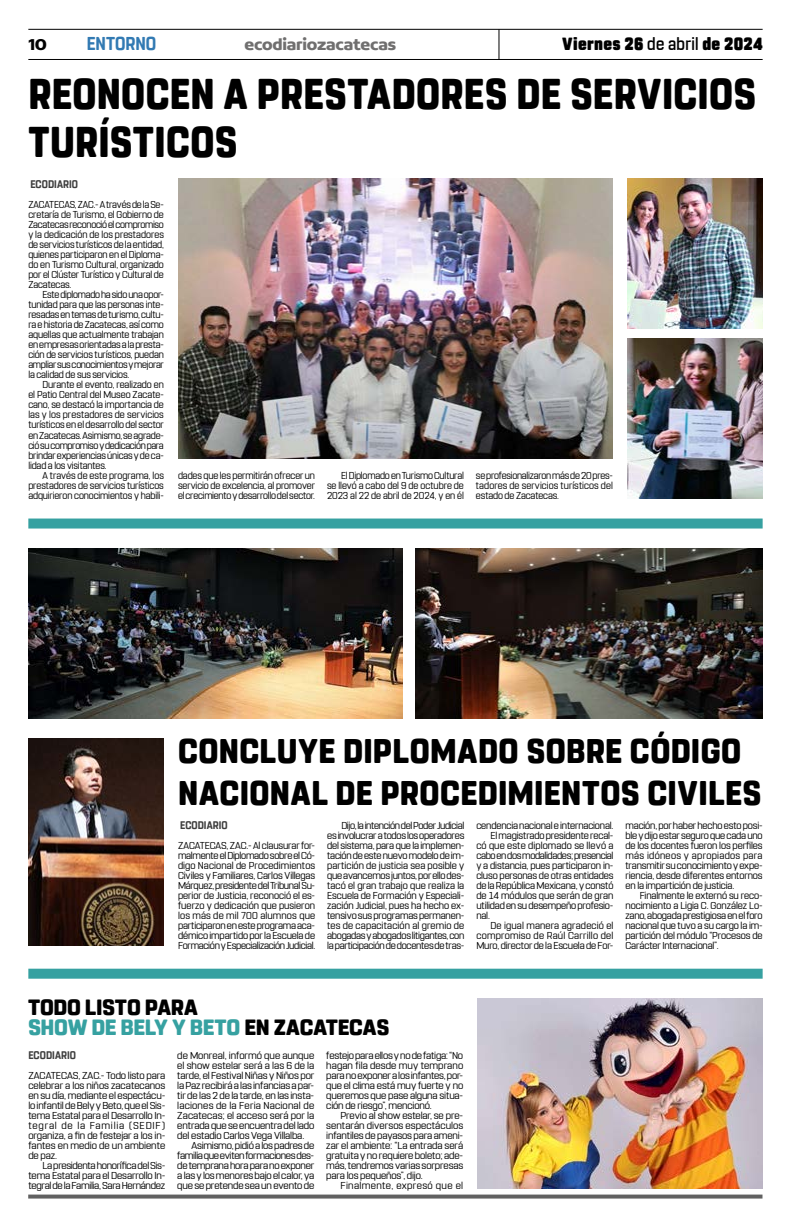
<style>
.page{position:relative;width:791px;height:1225px;background:#fff}
.page>*{position:absolute;margin:0;border:0;box-sizing:border-box;transform-origin:0 0}
._1_2_cabeza_nota_secundaria{font:800 42.9px/48px "Rohn Rounded";letter-spacing:.01em;color:#000;scale:.89 1}
._1_2_cabeza_nota_secundaria-2{font:800 34.1px/42px "Rohn Rounded";letter-spacing:.01em;color:#000;scale:.94 1}
._1_2_cabeza_nota_secundaria-3{font:800 22px "Rohn Rounded";letter-spacing:-.01em;color:#36a1a1}
._1_2_cabeza_nota_secundaria-4{font:800 22px "Rohn Rounded";letter-spacing:-.005em;color:#000}
._3_1_cuerpo_texto{font:700 18.6px "Rohn Rounded";letter-spacing:-.005em;color:#327ab3;scale:.91 1}
._3_1_cuerpo_texto-2{font:900 17.6px "Rohn Rounded";letter-spacing:.02em;color:#000;scale:.91 1}
._3_1_cuerpo_texto-3{font:700 16.9px "Concord";letter-spacing:-.01em;color:#706f6f}
._3_1_cuerpo_texto-4{font:700 16.9px "Concord";color:#000}
._3_0_cuerpo_texto_1er_parrafo{font:700 11px "Rohn Rounded";letter-spacing:.005em;color:#3d3d3d;scale:.91 1}
._3_0_cuerpo_texto_1er_parrafo-2{font:10px/10px "Rohn Rounded";letter-spacing:-.015em;color:#000;text-align:justify}
._3_0_cuerpo_texto_1er_parrafo-3{font:10px "Rohn Rounded";letter-spacing:.03em;color:#000}
.s1{font-weight:500}
.s2{color:#000}
</style>
<div class="page">
<hr style="left:28px;top:29px;width:735px;height:1px;background:#000">
<hr style="left:28px;top:59px;width:735px;height:1px;background:#000">
<hr style="left:498px;top:29px;width:1px;height:31px;background:#000">
<svg style="left:28px;top:1194px;width:734px;height:4px;background:#777"></svg>
<img style="left:477px;top:998px;width:286px;height:190px">
<div style="left:28px;top:968px;width:735px;height:10px;background:#36a1a1"></div>
<img style="left:28px;top:738px;width:136px;height:207px">
<img style="left:28px;top:548px;width:375px;height:170px">
<img style="left:416px;top:548px;width:347px;height:170px">
<div style="left:28px;top:518px;width:735px;height:10px;background:#36a1a1"></div>
<img style="left:627px;top:338px;width:136px;height:160px">
<img style="left:627px;top:178px;width:136px;height:150px">
<img style="left:178px;top:178px;width:435px;height:280px">
<p class="_3_1_cuerpo_texto-4" style="left:28px;top:34px;width:20px">10</p>
<p class="_3_1_cuerpo_texto" style="left:87px;top:33px;width:78px">ENTORNO</p>
<p class="_3_1_cuerpo_texto-3" style="left:244px;top:34px;width:153px">ecodiariozacatecas</p>
<p class="_3_1_cuerpo_texto-2" style="left:562px;top:34px;width:222px">Viernes 26 <span class="s1">de abril</span> de 2024</p>
<p class="_1_2_cabeza_nota_secundaria" style="left:28px;top:71px;width:819px">REONOCEN A PRESTADORES DE SERVICIOS<br>TURÍSTICOS</p>
<p class="_3_0_cuerpo_texto_1er_parrafo" style="left:30px;top:178px;width:54px">ECODIARIO</p>
<p class="_3_0_cuerpo_texto_1er_parrafo-2" style="left:28px;top:200px;width:137px">ZACATECAS, ZAC.- A través de la Se&shy;cretaría de Turismo, el Gobierno de Zacatecas reconoció el compromiso y la dedicación de los prestadores de servicios turísticos de la entidad, quienes participaron en el Diploma&shy;do en Turismo Cultural, organizado por el Clúster Turístico y Cultural de Zacatecas.</p>
<p class="_3_0_cuerpo_texto_1er_parrafo-2" style="left:28px;top:290px;width:137px;text-indent:14px">Este diplomado ha sido una opor&shy;tunidad para que las personas inte&shy;resadas en temas de turismo, cultu&shy;ra e historia de Zacatecas, así como aquellas que actualmente trabajan en empresas orientadas a la presta&shy;ción de servicios turísticos, puedan ampliar sus conocimientos y mejorar la calidad de sus servicios.</p>
<p class="_3_0_cuerpo_texto_1er_parrafo-2" style="left:28px;top:380px;width:137px;text-indent:14px">Durante el evento, realizado en el Patio Central del Museo Zacate&shy;cano, se destacó la importancia de las y los prestadores de servicios turísticos en el desarrollo del sector en Zacatecas. Asimismo, se agrade&shy;ció su compromiso y dedicación para brindar experiencias únicas y de ca&shy;lidad a los visitantes.</p>
<p class="_3_0_cuerpo_texto_1er_parrafo-2" style="left:28px;top:470px;width:137px;text-indent:14px">A través de este programa, los prestadores de servicios turísticos adquirieron conocimientos y habili-</p>
<p class="_3_0_cuerpo_texto_1er_parrafo-2" style="left:178px;top:470px;width:138px">dades que les permitirán ofrecer un servicio de excelencia, al promover el crecimiento y desarrollo del sector.</p>
<p class="_3_0_cuerpo_texto_1er_parrafo-2" style="left:327px;top:470px;width:138px;text-indent:14px">El Diplomado en Turismo Cultural se llevó a cabo del 9 de octubre de 2023 al 22 de abril de 2024, y en él</p>
<p class="_3_0_cuerpo_texto_1er_parrafo-2" style="left:476px;top:470px;width:138px">se profesionalizaron más de 20 pres&shy;tadores de servicios turísticos del estado de Zacatecas.</p>
<p class="_1_2_cabeza_nota_secundaria-2" style="left:178px;top:730px;width:622px">CONCLUYE DIPLOMADO SOBRE CÓDIGO<br>NACIONAL DE PROCEDIMIENTOS CIVILES</p>
<p class="_3_0_cuerpo_texto_1er_parrafo" style="left:180px;top:818px;width:54px">ECODIARIO</p>
<p class="_3_0_cuerpo_texto_1er_parrafo-2" style="left:178px;top:840px;width:139px">ZACATECAS, ZAC.- Al clausurar for&shy;malmente el Diplomado sobre el Có&shy;digo Nacional de Procedimientos Civiles y Familiares, Carlos Villegas Márquez, presidente del Tribunal Su&shy;perior de Justicia, reconoció el es&shy;fuerzo y dedicación que pusieron los más de mil 700 alumnos que participaron en este programa aca&shy;démico impartido por la Escuela de Formación y Especialización Judicial.</p>
<p class="_3_0_cuerpo_texto_1er_parrafo-2" style="left:327px;top:820px;width:139px;text-indent:14px">Dijo, la intención del Poder Judicial es involucrar a todos los operadores del sistema, para que la implemen&shy;tación de este nuevo modelo de im&shy;partición de justicia sea posible y que avancemos juntos, por ello des&shy;tacó el gran trabajo que realiza la Escuela de Formación y Especiali&shy;zación Judicial, pues ha hecho ex&shy;tensivo sus programas permanen&shy;tes de capacitación al gremio de abogadas y abogados litigantes, con la participación de docentes de tras-</p>
<p class="_3_0_cuerpo_texto_1er_parrafo-2" style="left:476px;top:820px;width:139px">cendencia nacional e internacional.</p>
<p class="_3_0_cuerpo_texto_1er_parrafo-2" style="left:476px;top:830px;width:139px;text-indent:14px">El magistrado presidente recal&shy;có que este diplomado se llevó a cabo en dos modalidades; presencial y a distancia, pues participaron in&shy;cluso personas de otras entidades de la República Mexicana, y constó de 14 módulos que serán de gran utilidad en su desempeño profesio&shy;nal.</p>
<p class="_3_0_cuerpo_texto_1er_parrafo-2" style="left:476px;top:920px;width:139px;text-indent:14px">De igual manera agradeció el compromiso de Raúl Carrillo del Muro, director de la Escuela de For-</p>
<p class="_3_0_cuerpo_texto_1er_parrafo-2" style="left:625px;top:820px;width:139px">mación, por haber hecho esto posi&shy;ble y dijo estar seguro que cada uno de los docentes fueron los perfiles más idóneos y apropiados para transmitir su conocimiento y expe&shy;riencia, desde diferentes entornos en la impartición de justicia.</p>
<p class="_3_0_cuerpo_texto_1er_parrafo-2" style="left:625px;top:890px;width:139px;text-indent:14px">Finalmente le externó su reco&shy;nocimiento a Ligia C. González Lo&shy;zano, abogada prestigiosa en el foro nacional que tuvo a su cargo la im&shy;partición del módulo “Procesos de Carácter Internacional”.</p>
<p class="_1_2_cabeza_nota_secundaria-4" style="left:28px;top:994px;width:171px">TODO LISTO PARA</p>
<p class="_1_2_cabeza_nota_secundaria-3" style="left:28px;top:1014px;width:363px">SHOW DE BELY Y BETO <span class="s2">EN ZACATECAS</span></p>
<p class="_3_0_cuerpo_texto_1er_parrafo" style="left:28px;top:1048px;width:54px">ECODIARIO</p>
<p class="_3_0_cuerpo_texto_1er_parrafo-2" style="left:28px;top:1070px;width:138px">ZACATECAS, ZAC.- Todo listo para celebrar a los niños zacatecanos en su día, mediante el espectácu&shy;lo infantil de Bely y Beto, que el Sis&shy;tema Estatal para el Desarrollo In&shy;tegral de la Familia (SEDIF) organiza, a fin de festejar a los in&shy;fantes en medio de un ambiente de paz.</p>
<p class="_3_0_cuerpo_texto_1er_parrafo-2" style="left:28px;top:1160px;width:138px;text-indent:14px">La presidenta honorífica del Sis&shy;tema Estatal para el Desarrollo In&shy;tegral de la Familia, Sara Hernández</p>
<p class="_3_0_cuerpo_texto_1er_parrafo-2" style="left:177px;top:1050px;width:138px">de Monreal, informó que aunque el show estelar será a las 6 de la tarde, el Festival Niñas y Niños por la Paz recibirá a las infancias a par&shy;tir de las 2 de la tarde, en las insta&shy;laciones de la Feria Nacional de Zacatecas; el acceso será por la entrada que se encuentra del lado del estadio Carlos Vega Villalba.</p>
<p class="_3_0_cuerpo_texto_1er_parrafo-2" style="left:177px;top:1140px;width:138px;text-indent:14px">Asimismo, pidió a los padres de familia que eviten formaciones des&shy;de temprana hora para no exponer a las y los menores bajo el calor, ya que se pretende sea un evento de</p>
<p class="_3_0_cuerpo_texto_1er_parrafo-2" style="left:326px;top:1050px;width:138px">festejo para ellos y no de fatiga: “No hagan fila desde muy temprano para no exponer a los infantes, por&shy;que el clima está muy fuerte y no queremos que pase alguna situa&shy;ción de riesgo”, mencionó.</p>
<p class="_3_0_cuerpo_texto_1er_parrafo-2" style="left:326px;top:1110px;width:138px;text-indent:14px">Previo al show estelar, se pre&shy;sentarán diversos espectáculos infantiles de payasos para ameni&shy;zar el ambiente: “La entrada será gratuita y no requiere boleto; ade&shy;más, tendremos varias sorpresas para los pequeños”, dijo.</p>
<p class="_3_0_cuerpo_texto_1er_parrafo-3" style="left:340px;top:1179px;width:124px">Finalmente, expresó que el</p>
</div>
